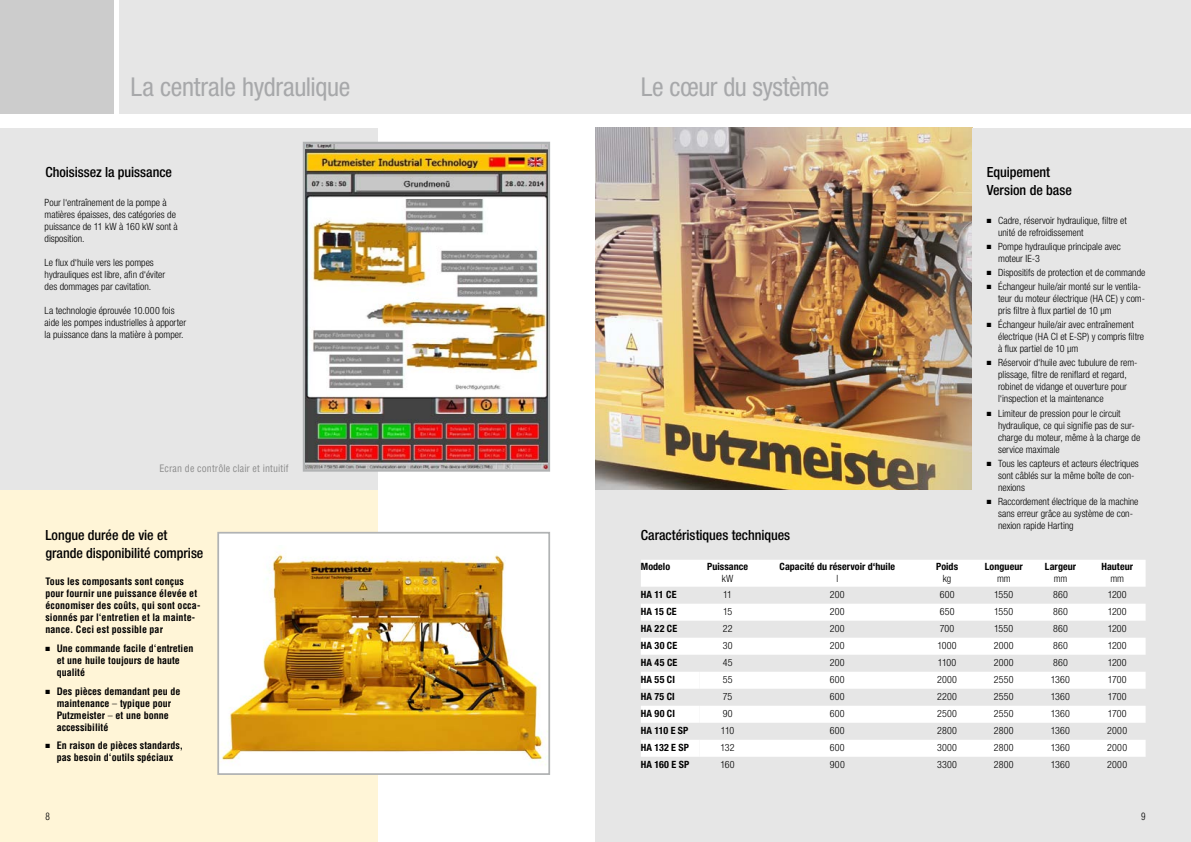
<style>
.page{position:relative;width:1191px;height:842px;background:#fff}
.page>*{position:absolute;margin:0;border:0;box-sizing:border-box;transform-origin:0 0}
.t1{font:condensed 26px "Helvetica Neue LT Pro";letter-spacing:-.015em;color:#a7a8aa}
.t2{font:500 condensed 14px/17.5px "Helvetica Neue LT Pro";letter-spacing:-.005em;color:#000}
.t3{font:300 condensed 10px/12px "Helvetica Neue LT Pro";color:#000}
.t4{font:700 condensed 10px/12px "Helvetica LT Std";color:#000}
.t5{font:700 condensed 10px "Helvetica Neue LT Pro";letter-spacing:.005em;color:#000}
.t6{font:condensed 10px "Helvetica LT Std";letter-spacing:.01em;color:#8c8c8c}
.t7{font:300 condensed 10px "Helvetica LT Std";color:#000}
.s1{font-weight:300}
</style>
<div class="page">
<div style="left:0;top:128px;width:377px;height:362px;background:#e6e6e6"></div>
<div style="left:0;top:490px;width:377px;height:352px;background:#fff5d7"></div>
<div style="left:218px;top:533px;width:331px;height:241px;background:#fff"></div>
<img style="left:220px;top:553px;width:327px;height:212px">
<div style="left:217px;top:532px;width:333px;height:243px;border:2px solid #b1b3b4"></div>
<img style="left:595px;top:128px;width:377px;height:362px">
<div style="left:595px;top:490px;width:596px;height:352px;background:#e6e6e6"></div>
<div style="left:119px;top:0;width:1072px;height:113px;background:#e6e6e6"></div>
<div style="left:0;top:0;width:113px;height:113px;background:#ccc"></div>
<div style="left:972px;top:128px;width:219px;height:379px;background:#e6e6e6"></div>
<svg style="left:641px;top:560px;width:504px;height:197px;fill:#fff"></svg>
<svg style="left:641px;top:672px;width:58px;height:85px"></svg>
<img style="left:306px;top:145px;width:241px;height:324px">
<div style="left:303px;top:142px;width:247px;height:330px;border:2px solid #b1b3b4"></div>
<h1 class="t1" style="left:130px;top:72px;width:221px">La centrale hydraulique</h1>
<h2 class="t2" style="left:45px;top:163px;width:128px">Choisissez la puissance</h2>
<p class="t3" style="left:45px;top:196px;width:135px">Pour l‘entraînement de la pompe à matières épaisses, des catégories de puissance de 11 kW à 160 kW sont à disposition.</p>
<p class="t3" style="left:45px;top:256px;width:122px">Le flux d‘huile vers les pompes hydrauliques est libre, afin d‘éviter des dommages par cavitation.</p>
<p class="t3" style="left:45px;top:304px;width:143px">La technologie éprouvée 10.000 fois aide les pompes industrielles à apporter la puissance dans la matière à pomper.</p>
<p class="t6" style="left:159px;top:462px;width:131px">Ecran de contrôle clair et intuitif</p>
<h2 class="t2" style="left:45px;top:526px;width:159px">Longue durée de vie et grande disponibilité comprise</h2>
<p class="t4" style="left:45px;top:575px;width:156px">Tous les composants sont conçus pour fournir une puissance élevée et économiser des coûts, qui sont occa&shy;sionnés par l‘entretien et la mainte&shy;nance. Ceci est possible par</p>
<p class="t4" style="left:57px;top:642px;width:138px;text-indent:-11px">■ Une commande facile d‘entretien et une huile toujours de haute qualité</p>
<p class="t4" style="left:57px;top:685px;width:125px;text-indent:-11px">■ Des pièces demandant peu de maintenance <span class="s1">–</span> typique pour<br>Putzmeister <span class="s1">–</span> et une bonne accessibilité</p>
<p class="t4" style="left:45px;top:740px;width:139px;text-align:center">■ En raison de pièces standards, pas besoin d‘outils spéciaux</p>
<h1 class="t1" style="left:641px;top:72px;width:190px">Le cœur du système</h1>
<h2 class="t2" style="left:641px;top:526px;width:151px">Caractéristiques techniques</h2>
<p class="t5" style="left:641px;top:560px;width:31px">Modelo</p>
<p class="t5" style="left:707px;top:560px;width:43px">Puissance</p>
<p class="t3" style="left:722px;top:572px;width:13px">kW</p>
<p class="t5" style="left:779px;top:560px;width:117px">Capacité du réservoir d‘huile</p>
<p class="t3" style="left:836px;top:572px;width:3px">l</p>
<p class="t5" style="left:936px;top:560px;width:24px">Poids</p>
<p class="t3" style="left:943px;top:572px;width:10px">kg</p>
<h2 class="t2" style="left:986px;top:163px;width:86px">Equipement<br>Version de base</h2>
<p class="t3" style="left:998px;top:214px;width:130px;text-indent:-11px">■ Cadre, réservoir hydraulique, filtre et unité de refroidissement</p>
<p class="t3" style="left:998px;top:240px;width:124px;text-indent:-11px">■ Pompe hydraulique principale avec moteur IE-3</p>
<p class="t3" style="left:986px;top:266px;width:160px">■ Dispositifs de protection et de commande</p>
<p class="t3" style="left:998px;top:280px;width:148px;text-indent:-11px">■ Échangeur huile/air monté sur le ventila&shy;teur du moteur électrique (HA CE) y com&shy;pris filtre à flux partiel de 10 μm</p>
<p class="t3" style="left:998px;top:319px;width:148px;text-indent:-11px">■ Échangeur huile/air avec entraînement électrique (HA CI et E-SP) y compris filtre à flux partiel de 10 μm</p>
<p class="t3" style="left:998px;top:357px;width:141px;text-indent:-11px">■ Réservoir d‘huile avec tubulure de rem&shy;plissage, filtre de reniflard et regard, robinet de vidange et ouverture pour l‘inspection et la maintenance</p>
<p class="t3" style="left:998px;top:407px;width:144px;text-indent:-11px">■ Limiteur de pression pour le circuit hydraulique, ce qui signifie pas de sur&shy;charge du moteur, même à la charge de service maximale</p>
<p class="t3" style="left:998px;top:457px;width:142px;text-indent:-11px">■ Tous les capteurs et acteurs électriques sont câblés sur la même boîte de con&shy;nexions</p>
<p class="t3" style="left:998px;top:495px;width:142px;text-indent:-11px">■ Raccordement électrique de la machine sans erreur grâce au système de con&shy;nexion rapide Harting</p>
<p class="t5" style="left:985px;top:560px;width:39px">Longueur</p>
<p class="t3" style="left:997px;top:572px;width:15px">mm</p>
<p class="t5" style="left:1045px;top:560px;width:33px">Largeur</p>
<p class="t3" style="left:1053px;top:572px;width:15px">mm</p>
<p class="t5" style="left:1101px;top:560px;width:33px">Hauteur</p>
<p class="t3" style="left:1110px;top:572px;width:15px">mm</p>
<p class="t5" style="left:641px;top:588px;width:37px">HA 11 CE</p>
<p class="t3" style="left:723px;top:588px;width:10px">11</p>
<p class="t3" style="left:830px;top:588px;width:16px">200</p>
<p class="t3" style="left:939px;top:588px;width:16px">600</p>
<p class="t3" style="left:994px;top:588px;width:21px">1550</p>
<p class="t3" style="left:1053px;top:588px;width:16px">860</p>
<p class="t3" style="left:1107px;top:588px;width:21px">1200</p>
<p class="t5" style="left:641px;top:605px;width:37px">HA 15 CE</p>
<p class="t3" style="left:723px;top:605px;width:11px">15</p>
<p class="t3" style="left:830px;top:605px;width:16px">200</p>
<p class="t3" style="left:939px;top:605px;width:16px">650</p>
<p class="t3" style="left:994px;top:605px;width:21px">1550</p>
<p class="t3" style="left:1053px;top:605px;width:16px">860</p>
<p class="t3" style="left:1107px;top:605px;width:21px">1200</p>
<p class="t5" style="left:641px;top:622px;width:38px">HA 22 CE</p>
<p class="t3" style="left:722px;top:622px;width:11px">22</p>
<p class="t3" style="left:830px;top:622px;width:16px">200</p>
<p class="t3" style="left:939px;top:622px;width:16px">700</p>
<p class="t3" style="left:994px;top:622px;width:21px">1550</p>
<p class="t3" style="left:1053px;top:622px;width:16px">860</p>
<p class="t3" style="left:1107px;top:622px;width:21px">1200</p>
<p class="t5" style="left:641px;top:639px;width:38px">HA 30 CE</p>
<p class="t3" style="left:722px;top:639px;width:11px">30</p>
<p class="t3" style="left:830px;top:639px;width:16px">200</p>
<p class="t3" style="left:937px;top:639px;width:21px">1000</p>
<p class="t3" style="left:994px;top:639px;width:21px">2000</p>
<p class="t3" style="left:1053px;top:639px;width:16px">860</p>
<p class="t3" style="left:1107px;top:639px;width:21px">1200</p>
<p class="t5" style="left:641px;top:656px;width:38px">HA 45 CE</p>
<p class="t3" style="left:722px;top:656px;width:11px">45</p>
<p class="t3" style="left:830px;top:656px;width:16px">200</p>
<p class="t3" style="left:938px;top:656px;width:20px">1100</p>
<p class="t3" style="left:994px;top:656px;width:21px">2000</p>
<p class="t3" style="left:1053px;top:656px;width:16px">860</p>
<p class="t3" style="left:1107px;top:656px;width:21px">1200</p>
<p class="t5" style="left:641px;top:673px;width:36px">HA 55 CI</p>
<p class="t3" style="left:722px;top:673px;width:11px">55</p>
<p class="t3" style="left:830px;top:673px;width:16px">600</p>
<p class="t3" style="left:937px;top:673px;width:21px">2000</p>
<p class="t3" style="left:994px;top:673px;width:21px">2550</p>
<p class="t3" style="left:1051px;top:673px;width:21px">1360</p>
<p class="t3" style="left:1107px;top:673px;width:20px">1700</p>
<p class="t5" style="left:641px;top:690px;width:35px">HA 75 CI</p>
<p class="t3" style="left:723px;top:690px;width:11px">75</p>
<p class="t3" style="left:830px;top:690px;width:16px">600</p>
<p class="t3" style="left:937px;top:690px;width:21px">2200</p>
<p class="t3" style="left:994px;top:690px;width:21px">2550</p>
<p class="t3" style="left:1051px;top:690px;width:21px">1360</p>
<p class="t3" style="left:1107px;top:690px;width:20px">1700</p>
<p class="t5" style="left:641px;top:707px;width:36px">HA 90 CI</p>
<p class="t3" style="left:722px;top:707px;width:11px">90</p>
<p class="t3" style="left:830px;top:707px;width:16px">600</p>
<p class="t3" style="left:937px;top:707px;width:21px">2500</p>
<p class="t3" style="left:994px;top:707px;width:21px">2550</p>
<p class="t3" style="left:1051px;top:707px;width:21px">1360</p>
<p class="t3" style="left:1107px;top:707px;width:20px">1700</p>
<p class="t5" style="left:641px;top:724px;width:49px">HA 110 E SP</p>
<p class="t3" style="left:721px;top:724px;width:15px">110</p>
<p class="t3" style="left:830px;top:724px;width:16px">600</p>
<p class="t3" style="left:937px;top:724px;width:21px">2800</p>
<p class="t3" style="left:994px;top:724px;width:21px">2800</p>
<p class="t3" style="left:1051px;top:724px;width:21px">1360</p>
<p class="t3" style="left:1107px;top:724px;width:21px">2000</p>
<p class="t5" style="left:641px;top:741px;width:50px">HA 132 E SP</p>
<p class="t3" style="left:720px;top:741px;width:15px">132</p>
<p class="t3" style="left:830px;top:741px;width:16px">600</p>
<p class="t3" style="left:937px;top:741px;width:21px">3000</p>
<p class="t3" style="left:994px;top:741px;width:21px">2800</p>
<p class="t3" style="left:1051px;top:741px;width:21px">1360</p>
<p class="t3" style="left:1107px;top:741px;width:21px">2000</p>
<p class="t5" style="left:641px;top:758px;width:50px">HA 160 E SP</p>
<p class="t3" style="left:720px;top:758px;width:16px">160</p>
<p class="t3" style="left:830px;top:758px;width:16px">900</p>
<p class="t3" style="left:937px;top:758px;width:21px">3300</p>
<p class="t3" style="left:994px;top:758px;width:21px">2800</p>
<p class="t3" style="left:1051px;top:758px;width:21px">1360</p>
<p class="t3" style="left:1107px;top:758px;width:21px">2000</p>
<p class="t7" style="left:45px;top:810px;width:6px">8</p>
<p class="t7" style="left:1141px;top:810px;width:6px">9</p>
</div>
